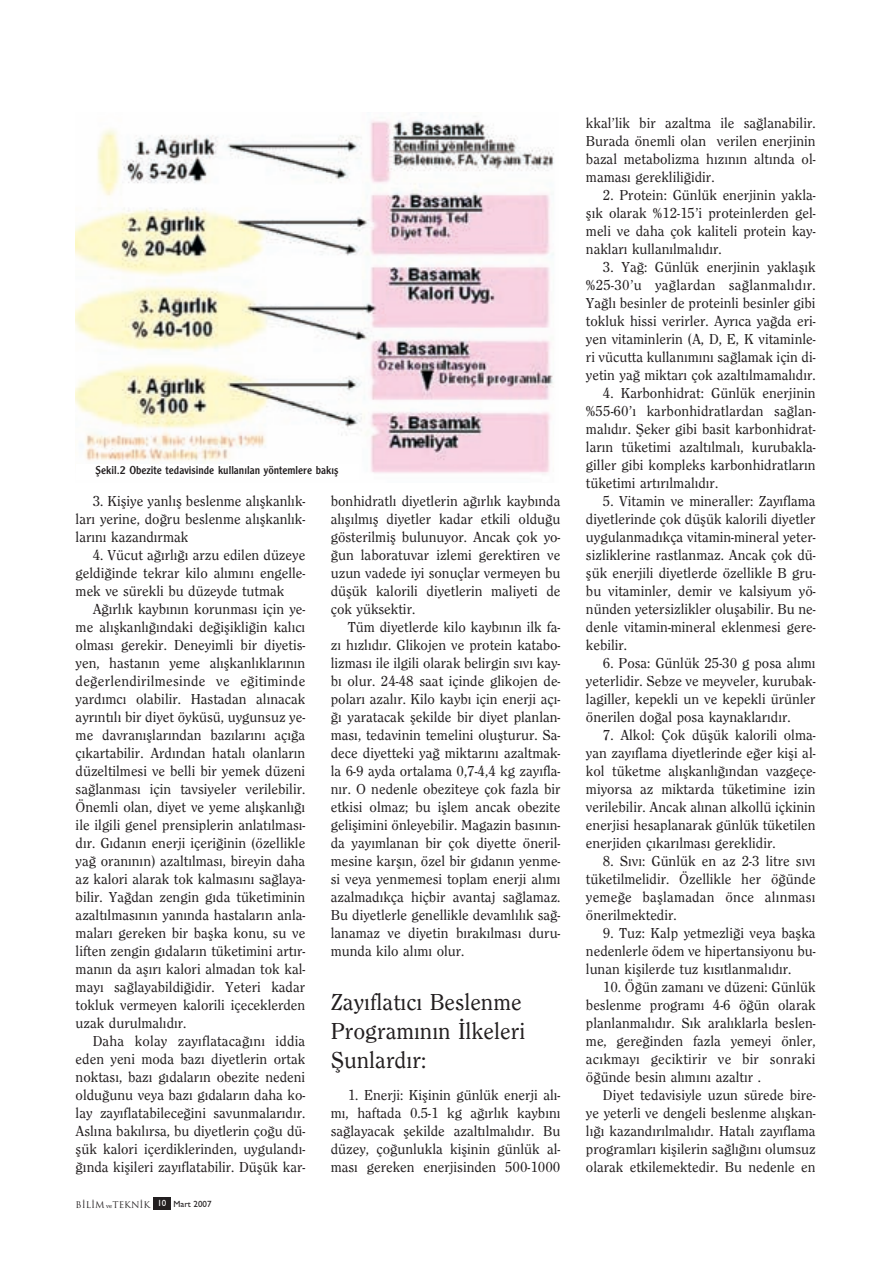
<style>
.page{position:relative;width:892px;height:1264px;background:#fff}
.page>*{position:absolute;margin:0;border:0;box-sizing:border-box;transform-origin:0 0}
.t1{font:500 24px/28.8px "Clearface";color:#231f20}
.t2{font:500 15px/18px "Clearface";color:#231f20;text-align:justify}
.t3{font:12px "Clearface Gothic";color:#231f20}
.t4{font:9px "Trajan Plain";color:#231f20}
.s1{font-family:"Bookman Old Style";font-size:6px}
.s2{font-family:"Gill Sans";font-weight:500}
</style>
<div class="page">
<svg style="left:75px;top:114px;width:479px;height:1096px"></svg>
<p class="t3" style="left:96px;top:463px;width:244px">fiekil.2 Obezite tedavisinde kullan›lan yöntemlere bak›fl</p>
<p class="t2" style="left:76px;top:492px;width:231px;text-indent:17px">3. Kifliye yanl›fl beslenme al›flkanl›k&shy;lar› yerine, do¤ru beslenme al›flkanl›k&shy;lar›n› kazand›rmak</p>
<p class="t2" style="left:76px;top:546px;width:231px;text-indent:17px">4. Vücut a¤›rl›¤› arzu edilen düzeye geldi¤inde tekrar kilo al›m›n› engelle&shy;mek ve sürekli bu düzeyde tutmak</p>
<p class="t2" style="left:76px;top:600px;width:231px;text-indent:17px">A¤›rl›k kayb›n›n korunmas› için ye&shy;me al›flkanl›¤›ndaki de¤iflikli¤in kal›c› olmas› gerekir. Deneyimli bir diyetis&shy;yen, hastan›n yeme al›flkanl›klar›n›n de¤erlendirilmesinde ve e¤itiminde yard›mc› olabilir. Hastadan al›nacak ayr›nt›l› bir diyet öyküsü, uygunsuz ye&shy;me davran›fllar›ndan baz›lar›n› aç›¤a ç›kartabilir. Ard›ndan hatal› olanlar›n düzeltilmesi ve belli bir yemek düzeni sa¤lanmas› için tavsiyeler verilebilir.<br>Önemli olan, diyet ve yeme al›flkanl›¤› ile ilgili genel prensiplerin anlat›lmas›- d›r. G›dan›n enerji içeri¤inin (özellikle ya¤ oran›n›n) azalt›lmas›, bireyin daha az kalori alarak tok kalmas›n› sa¤laya&shy;bilir. Ya¤dan zengin g›da tüketiminin azalt›lmas›n›n yan›nda hastalar›n anla&shy;malar› gereken bir baflka konu, su ve liften zengin g›dalar›n tüketimini art›r&shy;man›n da afl›r› kalori almadan tok kal&shy;may› sa¤layabildi¤idir. Yeteri kadar tokluk vermeyen kalorili içeceklerden uzak durulmal›d›r.</p>
<p class="t2" style="left:76px;top:1032px;width:231px;text-indent:17px">Daha kolay zay›flataca¤›n› iddia eden yeni moda baz› diyetlerin ortak noktas›, baz› g›dalar›n obezite nedeni oldu¤unu veya baz› g›dalar›n daha ko&shy;lay zay›flatabilece¤ini savunmalar›d›r.<br>Asl›na bak›l›rsa, bu diyetlerin ço¤u dü&shy;flük kalori içerdiklerinden, uyguland›- ¤›nda kiflileri zay›flatabilir. Düflük kar-</p>
<p class="t4" style="left:76px;top:1199px;width:137px">B‹L‹M <span class="s1">ve</span>TEKN‹K <sup>10</sup> <span class="s2">Mart 2007</span></p>
<p class="t2" style="left:331px;top:492px;width:231px">bonhidratl› diyetlerin a¤›rl›k kayb›nda al›fl›lm›fl diyetler kadar etkili oldu¤u gösterilmifl bulunuyor. Ancak çok yo-¤un laboratuvar izlemi gerektiren ve uzun vadede iyi sonuçlar vermeyen bu düflük kalorili diyetlerin maliyeti de çok yüksektir.</p>
<p class="t2" style="left:331px;top:618px;width:231px;text-indent:17px">Tüm diyetlerde kilo kayb›n›n ilk fa&shy;z› h›zl›d›r. Glikojen ve protein katabo&shy;lizmas› ile ilgili olarak belirgin s›v› kay&shy;b› olur. 24-48 saat içinde glikojen de&shy;polar› azal›r. Kilo kayb› için enerji aç›- ¤› yaratacak flekilde bir diyet planlan&shy;mas›, tedavinin temelini oluflturur. Sa&shy;dece diyetteki ya¤ miktar›n› azaltmak&shy;la 6-9 ayda ortalama 0,7-4,4 kg zay›fla&shy;n›r. O nedenle obeziteye çok fazla bir etkisi olmaz; bu ifllem ancak obezite geliflimini önleyebilir. Magazin bas›n›n&shy;da yay›mlanan bir çok diyette öneril&shy;mesine karfl›n, özel bir g›dan›n yenme&shy;si veya yenmemesi toplam enerji al›m› azalmad›kça hiçbir avantaj sa¤lamaz.<br>Bu diyetlerle genellikle devaml›l›k sa¤- lanamaz ve diyetin b›rak›lmas› duru&shy;munda kilo al›m› olur.</p>
<h1 class="t1" style="left:331px;top:987px;width:196px">Zay›flat›c› Beslenme<br>Program›n›n ‹lkeleri fiunlard›r:</h1>
<p class="t2" style="left:331px;top:1086px;width:231px;text-indent:17px">1. Enerji: Kiflinin günlük enerji al›- m›, haftada 0.5-1 kg a¤›rl›k kayb›n› sa¤layacak flekilde azalt›lmal›d›r. Bu düzey, ço¤unlukla kiflinin günlük al&shy;mas› gereken enerjisinden 500-1000</p>
<p class="t2" style="left:586px;top:114px;width:231px">kkal’lik bir azaltma ile sa¤lanabilir.<br>Burada önemli olan verilen enerjinin bazal metabolizma h›z›n›n alt›nda ol&shy;mamas› gereklili¤idir.</p>
<p class="t2" style="left:586px;top:186px;width:231px;text-indent:17px">2. Protein: Günlük enerjinin yakla&shy;fl›k olarak %12-15’i proteinlerden gel&shy;meli ve daha çok kaliteli protein kay&shy;naklar› kullan›lmal›d›r.</p>
<p class="t2" style="left:586px;top:258px;width:231px;text-indent:17px">3. Ya¤: Günlük enerjinin yaklafl›k %25-30’u ya¤lardan sa¤lanmal›d›r.<br>Ya¤l› besinler de proteinli besinler gibi tokluk hissi verirler. Ayr›ca ya¤da eri&shy;yen vitaminlerin (A, D, E, K vitaminle&shy;ri vücutta kullan›m›n› sa¤lamak için di&shy;yetin ya¤ miktar› çok azalt›lmamal›d›r.</p>
<p class="t2" style="left:586px;top:384px;width:231px;text-indent:17px">4. Karbonhidrat: Günlük enerjinin %55-60’› karbonhidratlardan sa¤lan&shy;mal›d›r. fieker gibi basit karbonhidrat&shy;lar›n tüketimi azalt›lmal›, kurubakla&shy;giller gibi kompleks karbonhidratlar›n tüketimi art›r›lmal›d›r.</p>
<p class="t2" style="left:586px;top:492px;width:231px;text-indent:17px">5. Vitamin ve mineraller: Zay›flama diyetlerinde çok düflük kalorili diyetler uygulanmad›kça vitamin-mineral yeter&shy;sizliklerine rastlanmaz. Ancak çok dü&shy;flük enerjili diyetlerde özellikle B gru&shy;bu vitaminler, demir ve kalsiyum yö&shy;nünden yetersizlikler oluflabilir. Bu ne&shy;denle vitamin-mineral eklenmesi gere&shy;kebilir.</p>
<p class="t2" style="left:586px;top:654px;width:231px;text-indent:17px">6. Posa: Günlük 25-30 g posa al›m› yeterlidir. Sebze ve meyveler, kurubak&shy;lagiller, kepekli un ve kepekli ürünler önerilen do¤al posa kaynaklar›d›r.</p>
<p class="t2" style="left:586px;top:726px;width:231px;text-indent:17px">7. Alkol: Çok düflük kalorili olma&shy;yan zay›flama diyetlerinde e¤er kifli al&shy;kol tüketme al›flkanl›¤›ndan vazgeçe&shy;miyorsa az miktarda tüketimine izin verilebilir. Ancak al›nan alkollü içkinin enerjisi hesaplanarak günlük tüketilen enerjiden ç›kar›lmas› gereklidir.</p>
<p class="t2" style="left:586px;top:852px;width:231px;text-indent:17px">8. S›v›: Günlük en az 2-3 litre s›v› tüketilmelidir. Özellikle her ö¤ünde yeme¤e bafllamadan önce al›nmas› önerilmektedir.</p>
<p class="t2" style="left:586px;top:924px;width:231px;text-indent:17px">9. Tuz: Kalp yetmezli¤i veya baflka nedenlerle ödem ve hipertansiyonu bu&shy;lunan kiflilerde tuz k›s›tlanmal›d›r.</p>
<p class="t2" style="left:586px;top:978px;width:231px;text-indent:17px">10. Ö¤ün zaman› ve düzeni: Günlük beslenme program› 4-6 ö¤ün olarak planlanmal›d›r. S›k aral›klarla beslen&shy;me, gere¤inden fazla yemeyi önler, ac›kmay› geciktirir ve bir sonraki ö¤ünde besin al›m›n› azalt›r .</p>
<p class="t2" style="left:586px;top:1086px;width:231px;text-indent:17px">Diyet tedavisiyle uzun sürede bire&shy;ye yeterli ve dengeli beslenme al›flkan&shy;l›¤› kazand›r›lmal›d›r. Hatal› zay›flama programlar› kiflilerin sa¤l›¤›n› olumsuz olarak etkilemektedir. Bu nedenle en</p>
</div>
